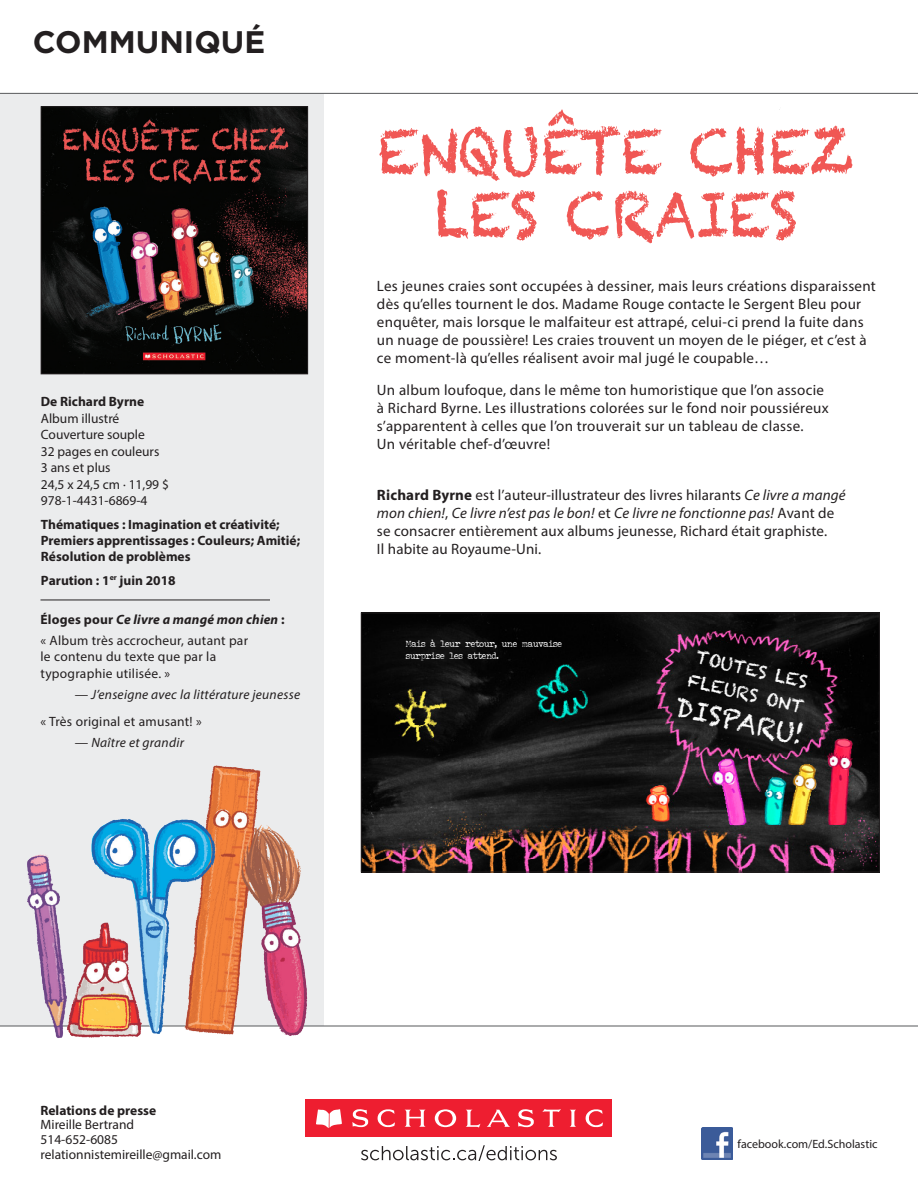
<style>
.page{position:relative;width:918px;height:1188px;background:#fff}
.page>*{position:absolute;margin:0;border:0;box-sizing:border-box;transform-origin:0 0}
.t1{font:61.5px/63px "Chalkduster";color:#f05754;text-align:center;scale:.9 1}
.t2{font:700 31.2px "Gotham";color:#231f20}
.t3{font:26.1px "Chalkduster";color:#fcfcfc}
.t4{font:17.4px/25px "Chalkduster";color:#fcfcfc}
.t5{font:15px/18px "Myriad Pro";letter-spacing:.02em;color:#231f20}
.t6{font:13.5px/16.5px "Myriad Pro";color:#231f20}
.t7{font:700 13.5px/16.5px "Myriad Pro";color:#231f20}
.t8{font:13.5px/16.5px "Myriad Pro";letter-spacing:.02em;color:#231f20}
.t9{font:italic 13.5px "Myriad Pro";letter-spacing:.02em;color:#231f20}
.t10{font:italic 700 13.5px "Myriad Pro";letter-spacing:.01em;color:#231f20}
.t11{font:12px "Myriad Pro";color:#231f20}
.t12{font:8.55px/12.9px "John Doe";color:#fcfcfc}
.s1{font-weight:700}
.s2{font-style:normal}
.s3{font-style:italic}
</style>
<div class="page">
<div style="left:0;top:94px;width:324px;height:932px;background:#ebeced"></div>
<hr style="left:0;top:1026px;width:918px;height:1px;background:#57585a">
<hr style="left:0;top:93px;width:918px;height:1px;background:#57585a">
<img style="left:43px;top:108px;width:263px;height:264px">
<div style="left:41px;top:106px;width:267px;height:268px;border:1px solid #231f20"></div>
<img style="left:701px;top:1127px;width:32px;height:32px">
<svg style="left:361px;top:1145px;width:196px;height:16px"></svg>
<div style="left:306px;top:1100px;width:306px;height:37px;background:#ee1e30"></div>
<svg style="left:316px;top:1109px;width:26px;height:19px"></svg>
<svg style="left:352px;top:1109px;width:17px;height:18px"></svg>
<svg style="left:377px;top:1109px;width:18px;height:18px"></svg>
<svg style="left:405px;top:1110px;width:20px;height:17px"></svg>
<svg style="left:466px;top:1110px;width:14px;height:18px"></svg>
<svg style="left:518px;top:1109px;width:16px;height:18px"></svg>
<svg style="left:542px;top:1109px;width:19px;height:18px"></svg>
<svg style="left:570px;top:1110px;width:6px;height:17px"></svg>
<svg style="left:585px;top:1109px;width:18px;height:18px"></svg>
<svg style="left:435px;top:1109px;width:21px;height:18px"></svg>
<svg style="left:487px;top:1110px;width:23px;height:17px"></svg>
<img style="left:363px;top:615px;width:515px;height:255px">
<div style="left:361px;top:613px;width:519px;height:259px;border:1px solid #231f20"></div>
<img style="left:17px;top:765px;width:302px;height:273px">
<hr style="left:40px;top:600px;width:230px;height:1px;background:#231f20">
<p class="t2" style="left:33px;top:24px;width:234px">COMMUNIQUÉ</p>
<p class="t6" style="left:41px;top:393px;width:130px"><span class="s1">De Richard Byrne<br></span>Album illustré<br>Couverture souple<br>32 pages en couleurs<br>3 ans et plus<br>24,5 x 24,5 cm · 11,99 $<br>978-1-4431-6869-4</p>
<p class="t7" style="left:41px;top:515px;width:261px">Thématiques : Imagination et créativité;<br>Premiers apprentissages : Couleurs; Amitié;<br>Résolution de problèmes</p>
<p class="t7" style="left:41px;top:572px;width:136px">Parution : 1<sup>er</sup> juin 2018</p>
<p class="t10" style="left:40px;top:610px;width:246px"><span class="s2">Éloges pour</span> Ce livre a mangé mon chien <span class="s2">:</span></p>
<p class="t8" style="left:40px;top:632px;width:209px">« Album très accrocheur, autant par le contenu du texte que par la typographie utilisée. »</p>
<p class="t9" style="left:75px;top:686px;width:227px"><span class="s2">—</span> J’enseigne avec la littérature jeunesse</p>
<p class="t8" style="left:40px;top:713px;width:163px">« Très original et amusant! »</p>
<p class="t9" style="left:75px;top:734px;width:111px"><span class="s2">—</span> Naître et grandir</p>
<p class="t1" style="left:378px;top:120px;width:530px">ENQUÊTE CHEZ<br>LES CRAIES</p>
<p class="t5" style="left:377px;top:277px;width:500px">Les jeunes craies sont occupées à dessiner, mais leurs créations disparaissent dès qu’elles tournent le dos. Madame Rouge contacte le Sergent Bleu pour enquêter, mais lorsque le malfaiteur est attrapé, celui-ci prend la fuite dans un nuage de poussière! Les craies trouvent un moyen de le piéger, et c’est à ce moment-là qu’elles réalisent avoir mal jugé le coupable…</p>
<p class="t5" style="left:377px;top:381px;width:453px">Un album loufoque, dans le même ton humoristique que l’on associe à Richard Byrne. Les illustrations colorées sur le fond noir poussiéreux s’apparentent à celles que l’on trouverait sur un tableau de classe.<br>Un véritable chef-d’œuvre!</p>
<p class="t5" style="left:377px;top:485px;width:470px"><span class="s1">Richard Byrne</span> est l’auteur-illustrateur des livres hilarants <span class="s3">Ce livre a mangé mon chien!</span>, <span class="s3">Ce livre n’est pas le bon!</span> et <span class="s3">Ce livre ne fonctionne pas!</span> Avant de se consacrer entièrement aux albums jeunesse, Richard était graphiste.<br>Il habite au Royaume-Uni.</p>
<p class="t12" style="left:406px;top:636px;width:158px">Mais à leur retour, une mauvaise surprise les attend.</p>
<p class="t4" style="left:697px;top:644px;width:120px;rotate:13deg">TOUTES LES<br>FLEURS ONT</p>
<p class="t3" style="left:679px;top:692px;width:132px;rotate:13deg">DISPARU!</p>
<p class="t7" style="left:40px;top:1101px;width:117px">Relations de presse</p>
<p class="t6" style="left:40px;top:1117px;width:95px">Mireille Bertrand</p>
<p class="t6" style="left:40px;top:1132px;width:79px">514-652-6085</p>
<p class="t6" style="left:40px;top:1147px;width:182px">relationnistemireille@gmail.com</p>
<p class="t11" style="left:738px;top:1137px;width:142px">facebook.com/Ed.Scholastic</p>
</div>
